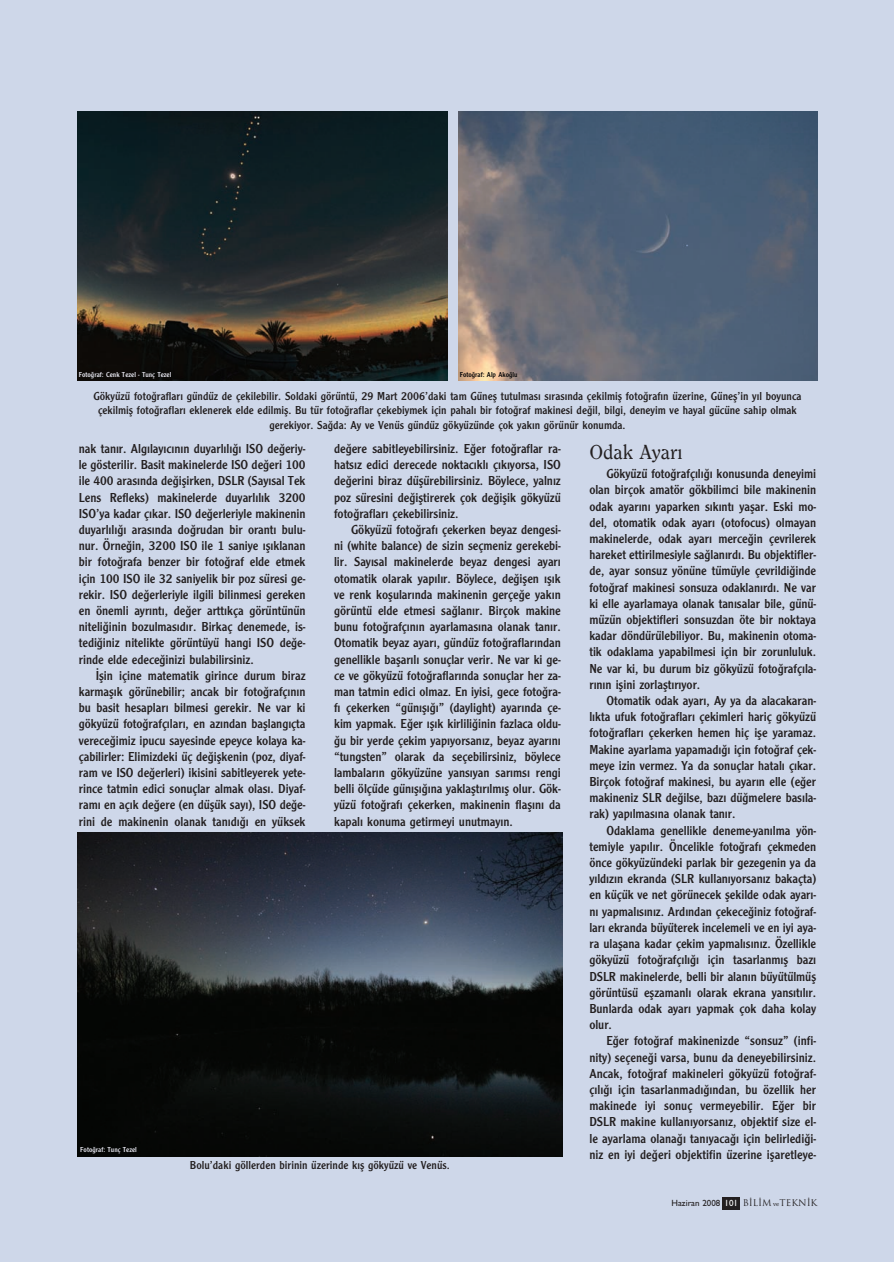
<style>
.page{position:relative;width:894px;height:1262px;background:#fff}
.page>*{position:absolute;margin:0;border:0;box-sizing:border-box;transform-origin:0 0}
.t1{font:500 21px "Clearface";letter-spacing:-.005em;color:#231f20}
.t2{font:13.5px/16.2px "Clearface Gothic";letter-spacing:-.005em;color:#231f20;text-align:justify}
.t3{font:12px/14.4px "Clearface Gothic";color:#231f20;text-align:center}
.t4{font:500 9px "Gill Sans";color:#231f20}
.t5{font:7.5px "Clearface Gothic";color:#ececf5}
.t6{font:7.5px "Clearface Gothic";color:#000104}
.s1{color:#fff}
.s2{font-family:"Trajan Plain";font-weight:400}
.s3{font-family:"Bookman Old Style";font-weight:400;font-size:6px}
</style>
<div class="page">
<div style="left:1px;top:0;width:892px;height:1262px;background:#ced7e9"></div>
<div style="left:722px;top:1196px;width:17px;height:13px;background:#231f20"></div>
<hr style="left:0;top:0;width:1px;height:1262px;background:#ced7e9">
<img style="left:458px;top:111px;width:359px;height:269px">
<img style="left:78px;top:832px;width:484px;height:324px">
<img style="left:77px;top:111px;width:370px;height:269px">
<p class="t5" style="left:79px;top:371px;width:94px">Foto¤raf: Cenk Tezel - Tunç Tezel</p>
<p class="t6" style="left:459px;top:371px;width:59px">Foto¤raf: Alp Ako¤lu</p>
<p class="t3" style="left:93px;top:389px;width:709px">Gökyüzü foto¤raflar› gündüz de çekilebilir. Soldaki görüntü, 29 Mart 2006’daki tam Günefl tutulmas› s›ras›nda çekilmifl foto¤raf›n üzerine, Günefl’in y›l boyunca çekilmifl foto¤raflar› eklenerek elde edilmifl. Bu tür foto¤raflar çekebiymek için pahal› bir foto¤raf makinesi de¤il, bilgi, deneyim ve hayal gücüne sahip olmak gerekiyor. Sa¤da: Ay ve Venüs gündüz gökyüzünde çok yak›n görünür konumda.</p>
<p class="t2" style="left:79px;top:441px;width:228px">nak tan›r. Alg›lay›c›n›n duyarl›l›¤› ISO de¤eriy&shy;le gösterilir. Basit makinelerde ISO de¤eri 100 ile 400 aras›nda de¤iflirken, DSLR (Say›sal Tek Lens Refleks) makinelerde duyarl›l›k 3200<br>ISO’ya kadar ç›kar. ISO de¤erleriyle makinenin duyarl›l›¤› aras›nda do¤rudan bir orant› bulu&shy;nur. Örne¤in, 3200 ISO ile 1 saniye ›fl›klanan bir foto¤rafa benzer bir foto¤raf elde etmek için 100 ISO ile 32 saniyelik bir poz süresi ge&shy;rekir. ISO de¤erleriyle ilgili bilinmesi gereken en önemli ayr›nt›, de¤er artt›kça görüntünün niteli¤inin bozulmas›d›r. Birkaç denemede, is&shy;tedi¤iniz nitelikte görüntüyü hangi ISO de¤e&shy;rinde elde edece¤inizi bulabilirsiniz.</p>
<p class="t2" style="left:79px;top:668px;width:228px;text-indent:17px">‹flin içine matematik girince durum biraz karmafl›k görünebilir; ancak bir foto¤rafç›n›n bu basit hesaplar› bilmesi gerekir. Ne var ki gökyüzü foto¤rafç›lar›, en az›ndan bafllang›çta verece¤imiz ipucu sayesinde epeyce kolaya ka&shy;çabilirler: Elimizdeki üç de¤iflkenin (poz, diyaf&shy;ram ve ISO de¤erleri) ikisini sabitleyerek yete&shy;rince tatmin edici sonuçlar almak olas›. Diyaf&shy;ram› en aç›k de¤ere (en düflük say›), ISO de¤e&shy;rini de makinenin olanak tan›d›¤› en yüksek</p>
<p class="t2" style="left:334px;top:441px;width:228px">de¤ere sabitleyebilirsiniz. E¤er foto¤raflar ra&shy;hats›z edici derecede noktac›kl› ç›k›yorsa, ISO de¤erini biraz düflürebilirsiniz. Böylece, yaln›z poz süresini de¤ifltirerek çok de¤iflik gökyüzü foto¤raflar› çekebilirsiniz.</p>
<p class="t2" style="left:334px;top:522px;width:228px;text-indent:17px">Gökyüzü foto¤raf› çekerken beyaz dengesi&shy;ni (white balance) de sizin seçmeniz gerekebi&shy;lir. Say›sal makinelerde beyaz dengesi ayar› otomatik olarak yap›l›r. Böylece, de¤iflen ›fl›k ve renk koflular›nda makinenin gerçe¤e yak›n görüntü elde etmesi sa¤lan›r. Birçok makine bunu foto¤rafç›n›n ayarlamas›na olanak tan›r.<br>Otomatik beyaz ayar›, gündüz foto¤raflar›ndan genellikle baflar›l› sonuçlar verir. Ne var ki ge&shy;ce ve gökyüzü foto¤raflar›nda sonuçlar her za&shy;man tatmin edici olmaz. En iyisi, gece foto¤ra&shy;f› çekerken “gün›fl›¤›” (daylight) ayar›nda çe&shy;kim yapmak. E¤er ›fl›k kirlili¤inin fazlaca oldu-¤u bir yerde çekim yap›yorsan›z, beyaz ayar›n› “tungsten” olarak da seçebilirsiniz, böylece lambalar›n gökyüzüne yans›yan sar›ms› rengi belli ölçüde gün›fl›¤›na yaklaflt›r›lm›fl olur. Gök&shy;yüzü foto¤raf› çekerken, makinenin flafl›n› da kapal› konuma getirmeyi unutmay›n.</p>
<p class="t5" style="left:80px;top:1147px;width:58px">Foto¤raf: Tunç Tezel</p>
<p class="t3" style="left:190px;top:1159px;width:261px">Bolu’daki göllerden birinin üzerinde k›fl gökyüzü ve Venüs.</p>
<h1 class="t1" style="left:589px;top:444px;width:95px">Odak Ayar›</h1>
<p class="t2" style="left:589px;top:466px;width:228px;text-indent:17px">Gökyüzü foto¤rafç›l›¤› konusunda deneyimi olan birçok amatör gökbilimci bile makinenin odak ayar›n› yaparken s›k›nt› yaflar. Eski mo&shy;del, otomatik odak ayar› (otofocus) olmayan makinelerde, odak ayar› merce¤in çevrilerek hareket ettirilmesiyle sa¤lan›rd›. Bu objektifler&shy;de, ayar sonsuz yönüne tümüyle çevrildi¤inde foto¤raf makinesi sonsuza odaklan›rd›. Ne var ki elle ayarlamaya olanak tan›salar bile, günü&shy;müzün objektifleri sonsuzdan öte bir noktaya kadar döndürülebiliyor. Bu, makinenin otoma&shy;tik odaklama yapabilmesi için bir zorunluluk.<br>Ne var ki, bu durum biz gökyüzü foto¤rafç›la&shy;r›n›n iflini zorlaflt›r›yor.</p>
<p class="t2" style="left:589px;top:693px;width:228px;text-indent:17px">Otomatik odak ayar›, Ay ya da alacakaran&shy;l›kta ufuk foto¤raflar› çekimleri hariç gökyüzü foto¤raflar› çekerken hemen hiç ifle yaramaz.<br>Makine ayarlama yapamad›¤› için foto¤raf çek&shy;meye izin vermez. Ya da sonuçlar hatal› ç›kar.<br>Birçok foto¤raf makinesi, bu ayar›n elle (e¤er makineniz SLR de¤ilse, baz› dü¤melere bas›la&shy;rak) yap›lmas›na olanak tan›r.</p>
<p class="t2" style="left:589px;top:823px;width:228px;text-indent:17px">Odaklama genellikle deneme-yan›lma yön&shy;temiyle yap›l›r. Öncelikle foto¤raf› çekmeden önce gökyüzündeki parlak bir gezegenin ya da y›ld›z›n ekranda (SLR kullan›yorsan›z bakaçta) en küçük ve net görünecek flekilde odak ayar›- n› yapmal›s›n›z. Ard›ndan çekece¤iniz foto¤raf&shy;lar› ekranda büyüterek incelemeli ve en iyi aya&shy;ra ulaflana kadar çekim yapmal›s›n›z. Özellikle gökyüzü foto¤rafç›l›¤› için tasarlanm›fl baz› DSLR makinelerde, belli bir alan›n büyütülmüfl görüntüsü eflzamanl› olarak ekrana yans›t›l›r.<br>Bunlarda odak ayar› yapmak çok daha kolay olur.</p>
<p class="t2" style="left:589px;top:1033px;width:228px;text-indent:17px">E¤er foto¤raf makinenizde “sonsuz” (infi&shy;nity) seçene¤i varsa, bunu da deneyebilirsiniz.<br>Ancak, foto¤raf makineleri gökyüzü foto¤raf&shy;ç›l›¤› için tasarlanmad›¤›ndan, bu özellik her makinede iyi sonuç vermeyebilir. E¤er bir DSLR makine kullan›yorsan›z, objektif size el&shy;le ayarlama olana¤› tan›yaca¤› için belirledi¤i&shy;niz en iyi de¤eri objektifin üzerine iflaretleye-</p>
<p class="t4" style="left:671px;top:1200px;width:147px">Haziran 2008 <span class="s1">101</span> <span class="s2">B‹L‹M</span> <span class="s3">ve</span><span class="s2">TEKN‹K</span></p>
</div>
